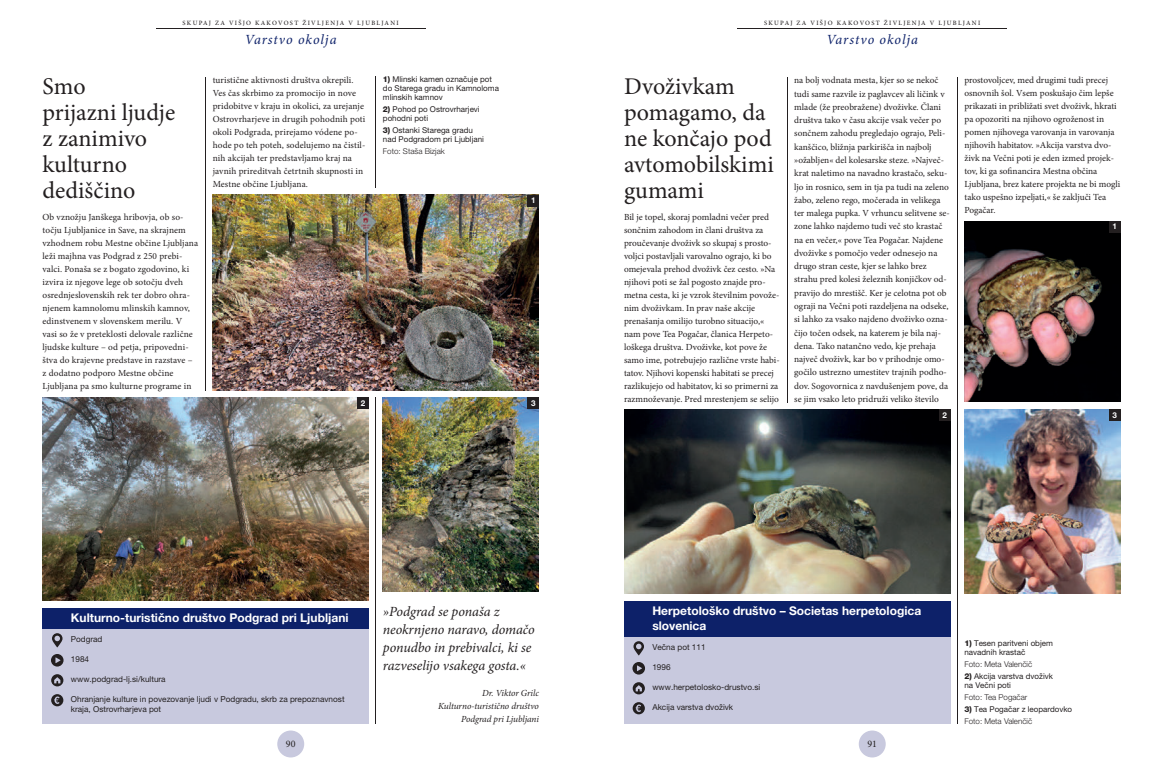
<style>
.page{position:relative;width:1163px;height:766px;background:#fff}
.page>*{position:absolute;margin:0;border:0;box-sizing:border-box;transform-origin:0 0}
.t1{font:24px/26px "Minion Pro";letter-spacing:-.005em;color:#231f20}
.t2{font:italic 14px/18px "Minion Pro";letter-spacing:-.005em;color:#231f20}
.t3{font:italic 14px "Minion Pro";letter-spacing:.065em;color:#0d2169}
.t4{font:700 12px/14.4px "Helvetica Neue LT Pro";color:#fff}
.t5{font:10px "Minion Pro";color:#231f20}
.t6{font:9.3px/13px "Minion Pro";color:#231f20}
.t7{font:italic 9.3px/13px "Minion Pro";letter-spacing:-.01em;color:#231f20;text-align:right}
.t8{font:8.2px/10px "Helvetica Neue LT Pro";color:#231f20}
.t9{font:8px/9px "Helvetica Neue LT Pro";color:#231f20}
.t10{font:300 8px "Helvetica Neue LT Pro";color:#231f20}
.t11{font:700 8px "Helvetica Neue LT Pro";color:#fff}
.t12{font:500 6.5px "Minion Pro";letter-spacing:.2em;color:#231f20}
.s1{font-weight:800}
.s2{font-weight:300}
</style>
<div class="page">
<hr style="left:737px;top:28px;width:269px;height:1px;background:#231f20">
<hr style="left:787px;top:77px;width:1px;height:325px;background:#231f20">
<hr style="left:957px;top:77px;width:1px;height:646px;background:#231f20">
<div style="left:858px;top:730px;width:27px;height:27px;background:#c8c9de;border-radius:50%"></div>
<hr style="left:156px;top:28px;width:269px;height:1px;background:#231f20">
<hr style="left:205px;top:77px;width:1px;height:313px;background:#231f20">
<hr style="left:376px;top:396px;width:1px;height:327px;background:#231f20">
<hr style="left:376px;top:77px;width:1px;height:111px;background:#231f20">
<div style="left:277px;top:730px;width:27px;height:27px;background:#c8c9de;border-radius:50%"></div>
<div style="left:43px;top:627px;width:326px;height:96px;background:#c8c9de"></div>
<div style="left:43px;top:608px;width:326px;height:20px;background:#0d2169"></div>
<svg style="left:51px;top:694px;width:12px;height:12px"></svg>
<svg style="left:51px;top:674px;width:12px;height:12px"></svg>
<svg style="left:51px;top:654px;width:13px;height:12px"></svg>
<svg style="left:52px;top:633px;width:10px;height:14px"></svg>
<div style="left:624px;top:635px;width:326px;height:88px;background:#c8c9de"></div>
<svg style="left:632px;top:702px;width:12px;height:12px"></svg>
<svg style="left:632px;top:682px;width:12px;height:12px"></svg>
<svg style="left:632px;top:662px;width:13px;height:12px"></svg>
<svg style="left:633px;top:641px;width:11px;height:14px"></svg>
<img style="left:624px;top:409px;width:326px;height:184px">
<img style="left:964px;top:409px;width:156px;height:184px">
<img style="left:964px;top:221px;width:156px;height:180px">
<img style="left:43px;top:397px;width:325px;height:203px">
<img style="left:383px;top:397px;width:156px;height:194px">
<img style="left:213px;top:195px;width:326px;height:195px">
<div style="left:527px;top:195px;width:12px;height:11px;background:#231f20"></div>
<div style="left:357px;top:397px;width:12px;height:12px;background:#231f20"></div>
<div style="left:527px;top:397px;width:12px;height:12px;background:#231f20"></div>
<div style="left:938px;top:409px;width:12px;height:11px;background:#231f20"></div>
<div style="left:1108px;top:409px;width:12px;height:11px;background:#231f20"></div>
<div style="left:1108px;top:221px;width:12px;height:11px;background:#231f20"></div>
<div style="left:624px;top:601px;width:326px;height:35px;background:#0d2169"></div>
<p class="t12" style="left:183px;top:20px;width:218px">SKUPAJ ZA VIŠJO KAKOVOST ŽIVLJENJA V LJUBLJANI</p>
<h2 class="t3" style="left:245px;top:34px;width:93px">Varstvo okolja</h2>
<h1 class="t1" style="left:43px;top:75px;width:134px">Smo<br>prijazni ljudje z zanimivo kulturno dediščino</h1>
<p class="t6" style="left:43px;top:211px;width:157px">Ob vznožju Janškega hribovja, ob so&shy;točju Ljubljanice in Save, na skrajnem vzhodnem robu Mestne občine Ljubljana leži majhna vas Podgrad z 250 prebi&shy;valci. Ponaša se z bogato zgodovino, ki izvira iz njegove lege ob sotočju dveh osrednjeslovenskih rek ter dobro ohra&shy;njenem kamnolomu mlinskih kamnov, edinstvenem v slovenskem merilu. V vasi so že v preteklosti delovale različne ljudske kulture – od petja, pripovedni&shy;štva do krajevne predstave in razstave – z dodatno podporo Mestne občine Ljubljana pa smo kulturne programe in</p>
<p class="t6" style="left:213px;top:75px;width:154px">turistične aktivnosti društva okrepili.<br>Ves čas skrbimo za promocijo in nove pridobitve v kraju in okolici, za urejanje Ostrovrharjeve in drugih pohodnih poti okoli Podgrada, prirejamo vódene po&shy;hode po teh poteh, sodelujemo na čistil&shy;nih akcijah ter predstavljamo kraj na javnih prireditvah četrtnih skupnosti in Mestne občine Ljubljana.</p>
<p class="t9" style="left:383px;top:76px;width:118px"><span class="s1">1)</span> Mlinski kamen označuje pot do Starega gradu in Kamnoloma mlinskih kamnov</p>
<p class="t9" style="left:383px;top:106px;width:98px"><span class="s1">2)</span> Pohod po Ostrovrharjevi pohodni poti</p>
<p class="t9" style="left:383px;top:126px;width:103px"><span class="s1">3)</span> Ostanki Starega gradu nad Podgradom pri Ljubljani</p>
<p class="t10" style="left:383px;top:148px;width:63px">Foto: Staša Bizjak</p>
<p class="t11" style="left:531px;top:197px;width:6px">1</p>
<p class="t11" style="left:361px;top:400px;width:6px">2</p>
<p class="t11" style="left:531px;top:400px;width:6px">3</p>
<p class="t4" style="left:71px;top:611px;width:279px">Kulturno-turistično društvo Podgrad pri Ljubljani</p>
<p class="t8" style="left:71px;top:635px;width:33px">Podgrad</p>
<p class="t8" style="left:71px;top:655px;width:20px">1984</p>
<p class="t8" style="left:71px;top:675px;width:96px">www.podgrad-lj.si/kultura</p>
<p class="t8" style="left:71px;top:695px;width:275px">Ohranjanje kulture in povezovanje ljudi v Podgradu, skrb za prepoznavnost kraja, Ostrovrharjeva pot</p>
<p class="t5" style="left:286px;top:739px;width:11px">90</p>
<h2 class="t2" style="left:383px;top:604px;width:153px">»Podgrad se ponaša z neokrnjeno naravo, domačo ponudbo in prebivalci, ki se razveselijo vsakega gosta.«</h2>
<p class="t7" style="left:438px;top:687px;width:102px">Dr. Viktor Grilc<br>Kulturno-turistično društvo<br>Podgrad pri Ljubljani</p>
<p class="t12" style="left:764px;top:20px;width:218px">SKUPAJ ZA VIŠJO KAKOVOST ŽIVLJENJA V LJUBLJANI</p>
<h2 class="t3" style="left:826px;top:34px;width:93px">Varstvo okolja</h2>
<h1 class="t1" style="left:624px;top:75px;width:151px">Dvoživkam pomagamo, da ne končajo pod avtomobilskimi gumami</h1>
<p class="t6" style="left:624px;top:211px;width:157px">Bil je topel, skoraj pomladni večer pred sončnim zahodom in člani društva za proučevanje dvoživk so skupaj s prosto&shy;voljci postavljali varovalno ograjo, ki bo omejevala prehod dvoživk čez cesto. »Na njihovi poti se žal pogosto znajde pro&shy;metna cesta, ki je vzrok številnim povože&shy;nim dvoživkam. In prav naše akcije prenašanja omilijo turobno situacijo,« nam pove Tea Pogačar, članica Herpeto&shy;loškega društva. Dvoživke, kot pove že samo ime, potrebujejo različne vrste habi&shy;tatov. Njihovi kopenski habitati se precej razlikujejo od habitatov, ki so primerni za razmnoževanje. Pred mrestenjem se selijo</p>
<p class="t6" style="left:794px;top:75px;width:157px;line-height:13.3px">na bolj vodnata mesta, kjer so se nekoč tudi same razvile iz paglavcev ali ličink v mlade (že preobražene) dvoživke. Člani društva tako v času akcije vsak večer po sončnem zahodu pregledajo ograjo, Peli&shy;kanščico, bližnja parkirišča in najbolj »ožabljen« del kolesarske steze. »Največ&shy;krat naletimo na navadno krastačo, seku&shy;ljo in rosnico, sem in tja pa tudi na zeleno žabo, zeleno rego, močerada in velikega ter malega pupka. V vrhuncu selitvene se&shy;zone lahko najdemo tudi več sto krastač na en večer,« pove Tea Pogačar. Najdene dvoživke s pomočjo veder odnesejo na drugo stran ceste, kjer se lahko brez strahu pred kolesi železnih konjičkov od&shy;pravijo do mrestišč. Ker je celotna pot ob ograji na Večni poti razdeljena na odseke, si lahko za vsako najdeno dvoživko ozna&shy;čijo točen odsek, na katerem je bila naj&shy;dena. Tako natančno vedo, kje prehaja največ dvoživk, kar bo v prihodnje omo&shy;gočilo ustrezno umestitev trajnih podho&shy;dov. Sogovornica z navdušenjem pove, da se jim vsako leto pridruži veliko število</p>
<p class="t6" style="left:964px;top:75px;width:157px">prostovoljcev, med drugimi tudi precej osnovnih šol. Vsem poskušajo čim lepše prikazati in približati svet dvoživk, hkrati pa opozoriti na njihovo ogroženost in pomen njihovega varovanja in varovanja njihovih habitatov. »Akcija varstva dvo&shy;živk na Večni poti je eden izmed projek&shy;tov, ki ga sofinancira Mestna občina Ljubljana, brez katere projekta ne bi mogli tako uspešno izpeljati,« še zaključi Tea Pogačar.</p>
<p class="t11" style="left:1112px;top:223px;width:6px">1</p>
<p class="t11" style="left:942px;top:412px;width:6px">2</p>
<p class="t11" style="left:1112px;top:412px;width:6px">3</p>
<p class="t4" style="left:652px;top:604px;width:270px">Herpetološko društvo – Societas herpetologica slovenica</p>
<p class="t8" style="left:652px;top:643px;width:55px">Večna pot 111</p>
<p class="t8" style="left:652px;top:663px;width:20px">1996</p>
<p class="t8" style="left:652px;top:683px;width:109px">www.herpetolosko-drustvo.si</p>
<p class="t8" style="left:652px;top:703px;width:82px">Akcija varstva dvoživk</p>
<p class="t5" style="left:867px;top:739px;width:11px">91</p>
<p class="t9" style="left:964px;top:639px;width:90px"><span class="s1">1)</span> Tesen paritveni objem navadnih krastač</p>
<p class="t10" style="left:964px;top:661px;width:69px">Foto: Meta Valenčič</p>
<p class="t9" style="left:964px;top:672px;width:90px"><span class="s1">2)</span> Akcija varstva dvoživk na Večni poti</p>
<p class="t10" style="left:964px;top:694px;width:65px">Foto: Tea Pogačar</p>
<p class="t9" style="left:964px;top:703px;width:109px;line-height:11.8px"><span class="s1">3)</span> Tea Pogačar z leopardovko<br><span class="s2">Foto: Meta Valenčič</span></p>
</div>
